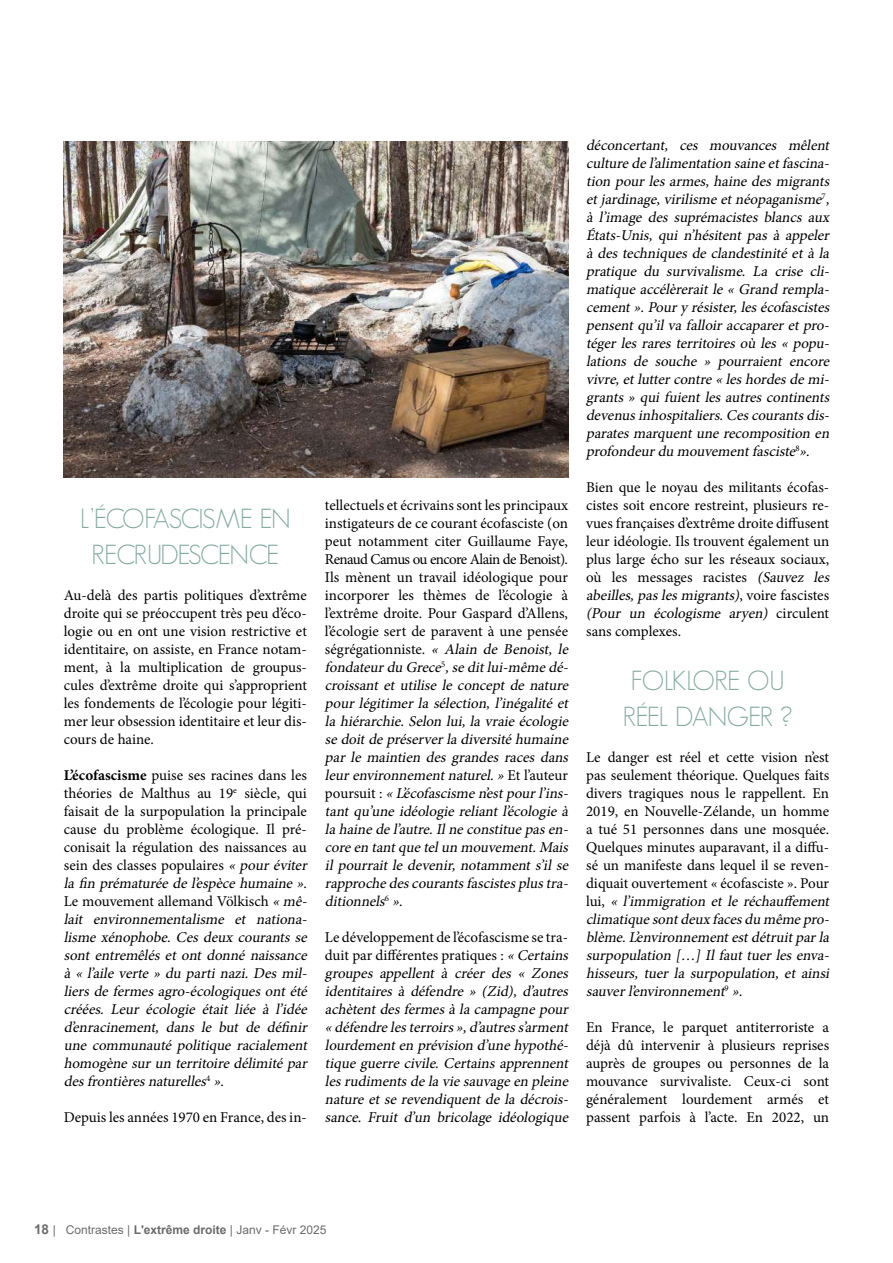
<style>
.page{position:relative;width:893px;height:1263px;background:#fff}
.page>*{position:absolute;margin:0;border:0;box-sizing:border-box;transform-origin:0 0}
.t1{font:300 27px/36px "Geosans";letter-spacing:-.045em;color:#82aaa1;text-align:center}
.t2{font:300 27px/36px "Geosans";letter-spacing:-.025em;color:#82aaa1}
.t3{font:italic 15px/18px "Minion Pro";color:#000}
.t4{font:15px/18px "Minion Pro";color:#000;text-align:justify}
.t5{font:12px "Arial";color:#6b6b6a}
.s1{font-weight:700;font-style:normal}
.s2{font-style:normal}
.s3{font-style:italic}
.s4{font-weight:700;font-size:13.5px}
.s5{font-weight:700}
</style>
<div class="page">
<img style="left:64px;top:141px;width:504px;height:336px">
<h1 class="t1" style="left:80px;top:500px;width:212px">L’ÉCOFASCISME EN<br>RECRUDESCENCE</h1>
<p class="t4" style="left:64px;top:586px;width:245px">Au-delà des partis politiques d’extrême droite qui se préoccupent très peu d’éco&shy;logie ou en ont une vision restrictive et identitaire, on assiste, en France notam&shy;ment, à la multiplication de groupus&shy;cules d’extrême droite qui s’approprient les fondements de l’écologie pour légiti&shy;mer leur obsession identitaire et leur dis&shy;cours de haine.</p>
<p class="t3" style="left:64px;top:766px;width:248px"><span class="s1">L’écofascisme</span> <span class="s2">puise ses racines dans les théories de Malthus au 19</span><sup>e</sup> <span class="s2">siècle, qui faisait de la surpopulation la principale cause du problème écologique. Il pré&shy;conisait la régulation des naissances au sein des classes populaires</span> « pour éviter la fin prématurée de l’espèce humaine »<span class="s2">.<br>Le mouvement allemand Völkisch</span> « mê&shy;lait environnementalisme et nationa&shy;lisme xénophobe. Ces deux courants se sont entremêlés et ont donné naissance à « l’aile verte » du parti nazi. Des mil&shy;liers de fermes agro-écologiques ont été créées. Leur écologie était liée à l’idée d’enracinement, dans le but de définir une communauté politique racialement homogènesurun territoiredélimitépar desfrontièresnaturelles<sup>4</sup> »<span class="s2">.</span></p>
<p class="t4" style="left:64px;top:1108px;width:245px">Depuis les années 1970 en France, des in-</p>
<p class="t3" style="left:325px;top:496px;width:248px"><span class="s2">tellectuels et écrivains sont les principaux instigateurs de ce courant écofasciste (on peut notamment citer Guillaume Faye, Renaud Camus ou encore Alain de Benoist).<br>Ils mènent un travail idéologique pour incorporer les thèmes de l’écologie à l’extrême droite. Pour Gaspard d’Allens, l’écologie sert de paravent à une pensée ségrégationniste.</span> « Alain de Benoist, le fondateurdu Grece<sup>5</sup> ,seditlui-mêmedé&shy;croissant et utilise le concept de nature pour légitimer la sélection, l’inégalité et la hiérarchie. Selon lui, la vraie écologie sedoitdepréserverladiversitéhumaine par le maintien des grandes races dans leurenvironnementnaturel.»<span class="s2">E t l ’a u t e u r p o u r s u i t :</span> « L’écofascismen’estpourl’ins&shy;tant qu’une idéologie reliant l’écologie à lahainedel’autre.Ilneconstituepasen&shy;coreen tantquetelun mouvement.Mais il pourrait le devenir, notamment s’il se rapprochedescourantsfascistesplustra&shy;ditionnels<sup>6</sup> »<span class="s2">.</span></p>
<p class="t3" style="left:325px;top:928px;width:248px"><span class="s2">Le développement de l’écofascisme se tra&shy;duit par différentes pratiques :</span> « Certains groupes appellent à créer des « Zones identitaires à défendre » (Zid), d’autres achètentdesfermesàlacampagnepour « défendrelesterroirs»,d’autress’arment lourdementen prévision d’unehypothé&shy;tique guerre civile. Certains apprennent lesrudimentsdelaviesauvageen pleine nature et se revendiquent de la décrois&shy;sance. Fruit d’un bricolage idéologique</p>
<p class="t3" style="left:586px;top:136px;width:248px;text-align:justify">déconcertant, ces mouvances mêlent culturedel’alimentation saineetfascina&shy;tion pour les armes, haine des migrants etj ardinage,virilismeetnéopaganisme<sup>7</sup> , à l’image des suprémacistes blancs aux États-Unis, qui n’hésitent pas à appeler à des techniques de clandestinité et à la pratique du survivalisme. La crise cli&shy;matique accélèrerait le « Grand rempla&shy;cement».Poury résister,lesécofascistes pensentqu’ilvafalloiraccapareretpro&shy;téger les rares territoires où les « popu&shy;lations de souche » pourraient encore vivre,etluttercontre« leshordesdemi&shy;grants » qui fuient les autres continents devenusinhospitaliers.Cescourantsdis&shy;parates marquent une recomposition en profondeurdu mouvementfasciste<sup>8</sup> »<span class="s2">.</span></p>
<p class="t4" style="left:586px;top:478px;width:248px;text-align:left">Bien que le noyau des militants écofas&shy;cistes soit encore restreint, plusieurs re&shy;vues françaises d’extrême droite diffusent leur idéologie. Ils trouvent également un plus large écho sur les réseaux sociaux, où les messages racistes <span class="s3">(Sauvez les abeilles,paslesmigrants)</span>, v o i r e fa s c i s t e s <span class="s3">(Pour un écologisme aryen)</span> c i r c u l e n t sans complexes.</p>
<h1 class="t2" style="left:623px;top:662px;width:171px">FOLKLORE OU<br>RÉEL DANGER ?</h1>
<p class="t4" style="left:586px;top:748px;width:248px;text-align:left">Le danger est réel et cette vision n’est pas seulement théorique. Quelques faits divers tragiques nous le rappellent. En 2019, en Nouvelle-Zélande, un homme a tué 51 personnes dans une mosquée.<br>Quelques minutes auparavant, il a diffu&shy;sé un manifeste dans lequel il se reven&shy;diquait ouvertement « écofasciste ». Pour l u i , <span class="s3">« l’immigration et le réchauffement climatiquesontdeux facesdu mêmepro&shy;blème.L’environnementestdétruitparla surpopulation […] Il faut tuer les enva&shy;hisseurs, tuer la surpopulation, et ainsi sauverl’environnement</span><sup>9</sup> <span class="s3">».</span></p>
<p class="t4" style="left:586px;top:1018px;width:245px">En France, le parquet antiterroriste a déjà dû intervenir à plusieurs reprises auprès de groupes ou personnes de la mouvance survivaliste. Ceux-ci sont généralement lourdement armés et passent parfois à l’acte. En 2022, un</p>
<p class="t5" style="left:34px;top:1222px;width:294px"><span class="s4">18</span> | Contrastes | <span class="s5">L'extrême droite</span> | Janv - Févr 2025</p>
</div>
